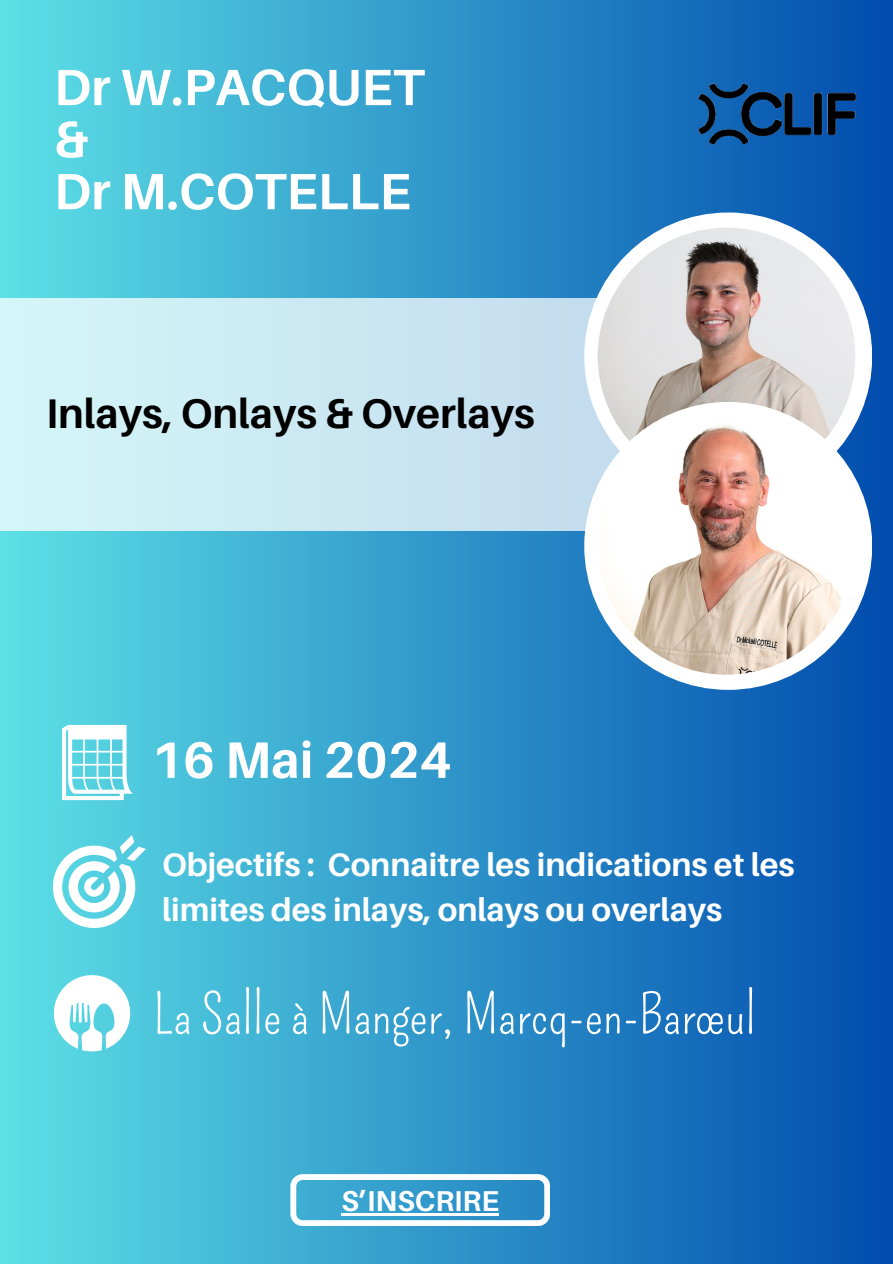
<style>
.page{position:relative;width:893px;height:1264px;background:#fff}
.page>*{position:absolute;margin:0;border:0;box-sizing:border-box;transform-origin:0 0}
.t1{font:54px "Pompiere";color:#fff}
.t2{font:700 51.3px "Aileron";color:#fff}
.t3{font:700 51px/52.1px "Aileron";color:#fff}
.t4{font:700 41.4px "Aileron";color:#000}
.t5{font:700 32.4px/45.2px "Aileron";color:#fff}
.t6{font:700 28.65px "Aileron";color:#fff}
</style>
<div class="page">
<div style="left:0;top:0;width:892px;height:1263px;background:linear-gradient(to right,#5ee0e6,#014cae)"></div>
<svg style="left:290px;top:1174px;width:260px;height:51px"></svg>
<hr style="left:341px;top:1212px;width:158px;height:3px;background:#fff">
<img style="left:681px;top:18px;width:191px;height:191px">
<svg style="left:62px;top:725px;width:71px;height:75px"></svg>
<svg style="left:54px;top:975px;width:76px;height:76px"></svg>
<div style="left:0;top:298px;width:680px;height:232px;background:#cce9f3"></div>
<div style="left:584px;top:212px;width:288px;height:288px;background:#fff;border-radius:50%"></div>
<img style="left:597px;top:228px;width:258px;height:257px;border-radius:50%">
<div style="left:584px;top:402px;width:288px;height:288px;background:#fff;border-radius:50%"></div>
<img style="left:597px;top:417px;width:258px;height:257px;border-radius:50%">
<svg style="left:49px;top:835px;width:97px;height:96px"></svg>
<h1 class="t3" style="left:54px;top:60px;width:372px">Dr W.PACQUET &amp;<br>Dr M.COTELLE</h1>
<p class="t4" style="left:46px;top:388px;width:490px">Inlays, Onlays &amp; Overlays</p>
<h3 class="t2" style="left:151px;top:728px;width:302px">16 Mai 2024</h3>
<h4 class="t5" style="left:162px;top:841px;width:634px">Objectifs : Connaitre les indications et les limites des inlays, onlays ou overlays</h4>
<p class="t1" style="left:153px;top:983px;width:604px">La Salle à Manger, Marcq-en-Barœul</p>
<p class="t6" style="left:341px;top:1182px;width:159px">S’INSCRIRE</p>
</div>
